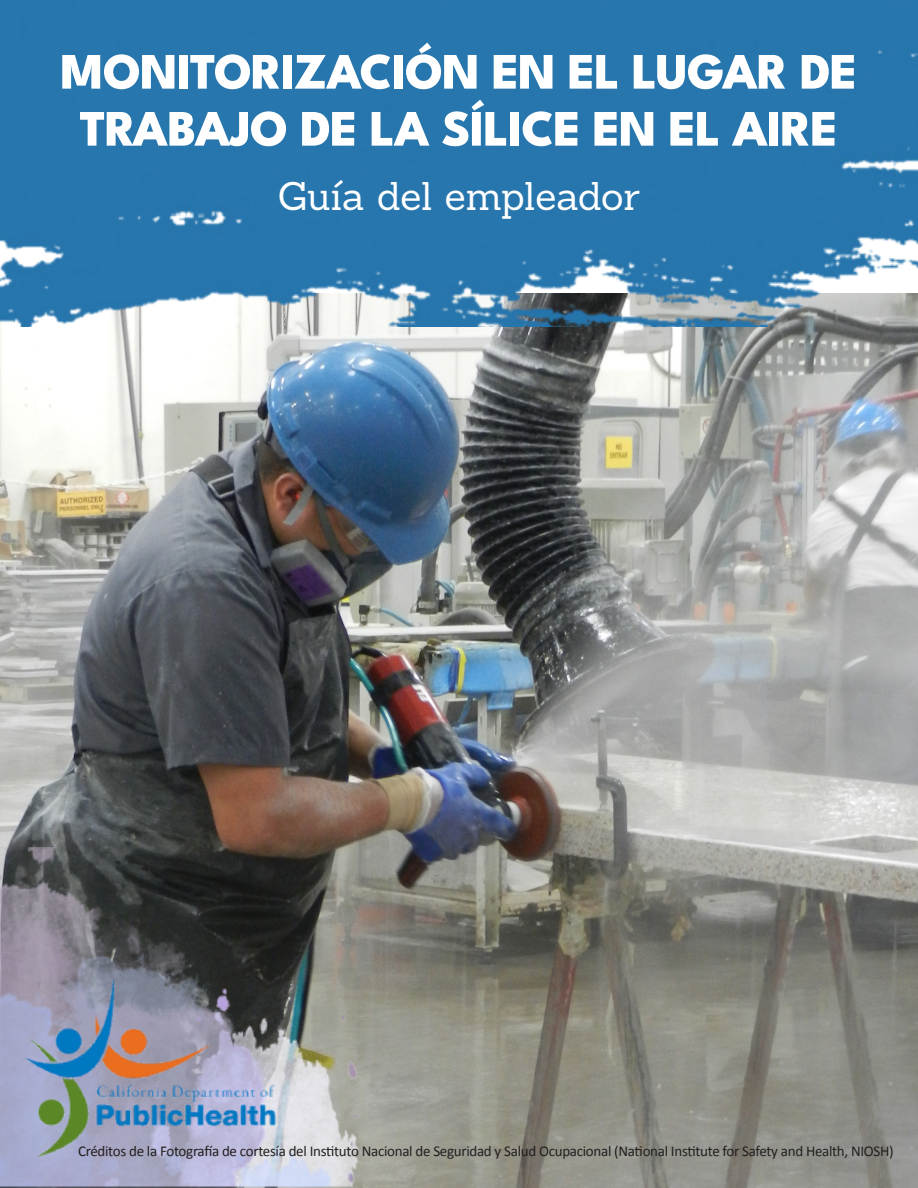
<style>
.page{position:relative;width:918px;height:1188px;background:#fff}
.page>*{position:absolute;margin:0;border:0;box-sizing:border-box;transform-origin:0 0}
.t1{font:100 51px/57px "League Spartan";letter-spacing:-.02em;color:#fff;text-align:center}
.t2{font:39px "Sanchez";letter-spacing:-.005em;color:#fff}
.t3{font:15px "Calibri";letter-spacing:-.02em;color:#231f20}
</style>
<div class="page">
<img style="left:0;top:326px;width:918px;height:862px">
<img style="left:0;top:0;width:918px;height:326px">
<img style="left:0;top:848px;width:396px;height:340px">
<img style="left:23px;top:975px;width:253px;height:186px">
<h1 class="t1" style="left:60px;top:39px;width:798px">MONITORIZACIÓN EN EL LUGAR DE<br>TRABAJO DE LA SÍLICE EN EL AIRE</h1>
<h2 class="t2" style="left:278px;top:171px;width:364px">Guía del empleador</h2>
<p class="t3" style="left:78px;top:1141px;width:817px">Créditos de la Fotografía de cortesía del Instituto Nacional de Seguridad y Salud Ocupacional (National Institute for Safety and Health, NIOSH)</p>
</div>
